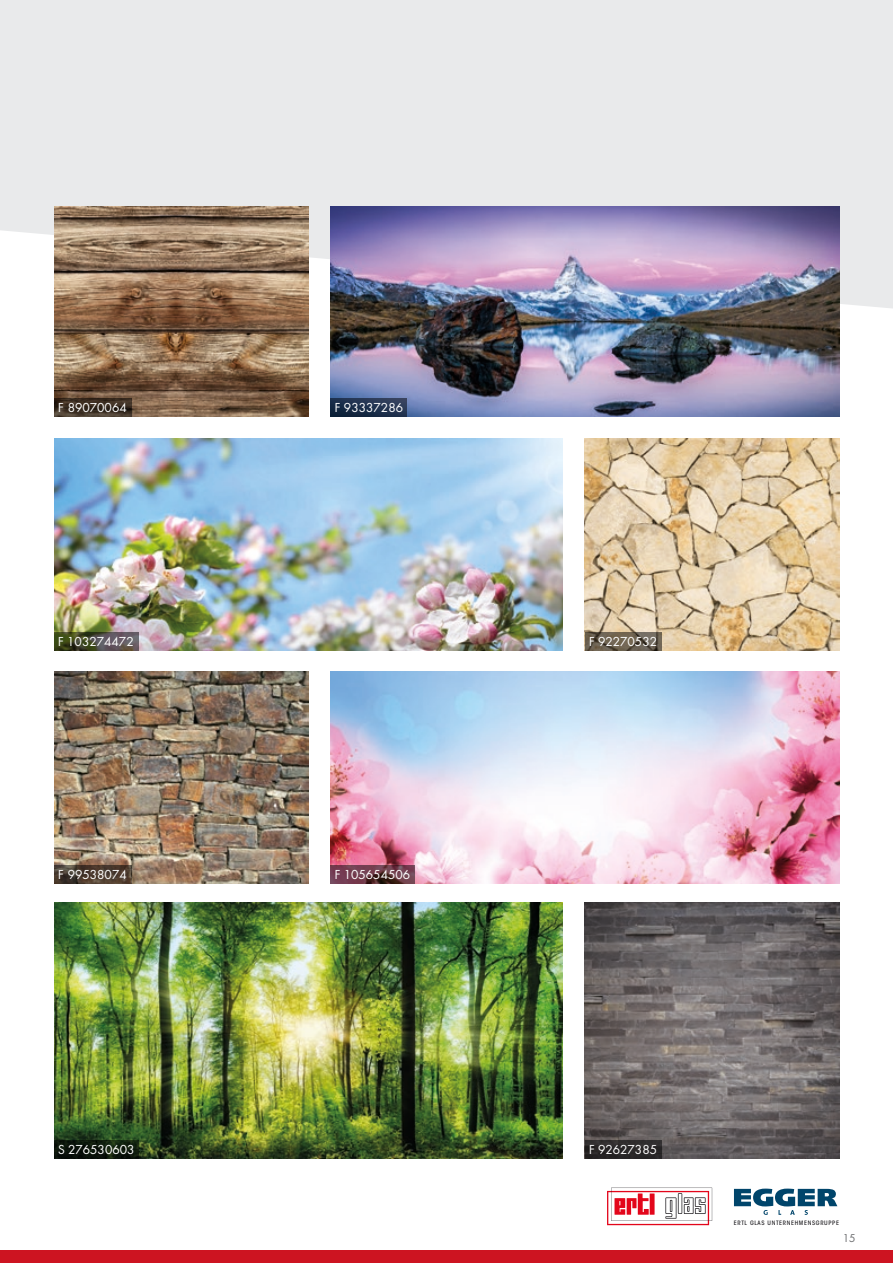
<style>
.page{position:relative;width:893px;height:1263px;background:#fff}
.page>*{position:absolute;margin:0;border:0;box-sizing:border-box;transform-origin:0 0}
.t1{font:12px "Futura CE";color:#fff}
.t2{font:10.5px "Futura CE";color:#707173}
.t3{font:500 condensed 6px "ITC Avant Garde Std";letter-spacing:.105em;color:#1a181c}
</style>
<div class="page">
<img style="left:585px;top:903px;width:254px;height:255px">
<img style="left:54px;top:903px;width:509px;height:255px">
<div style="left:0;top:0;width:893px;height:310px;background:#e9eaeb"></div>
<div style="left:0;top:1250px;width:893px;height:13px;background:#cd1421"></div>
<img style="left:54px;top:438px;width:509px;height:213px">
<img style="left:54px;top:671px;width:255px;height:212px">
<img style="left:54px;top:206px;width:255px;height:210px">
<img style="left:330px;top:671px;width:509px;height:212px">
<img style="left:330px;top:206px;width:509px;height:210px">
<img style="left:585px;top:438px;width:254px;height:213px">
<svg style="left:54px;top:398px;width:77px;height:18px"></svg>
<svg style="left:54px;top:865px;width:77px;height:18px"></svg>
<svg style="left:54px;top:633px;width:84px;height:18px;background:#4e4e3d"></svg>
<svg style="left:54px;top:1140px;width:85px;height:18px;background:#0e190c"></svg>
<div style="left:330px;top:398px;width:77px;height:18px;background:linear-gradient(to right,#112641,#2d3c59)"></div>
<svg style="left:330px;top:865px;width:84px;height:18px;background:#683946"></svg>
<svg style="left:585px;top:633px;width:76px;height:18px"></svg>
<div style="left:585px;top:1140px;width:76px;height:18px;background:linear-gradient(to right,#282526,#2c2a2c)"></div>
<svg style="left:607px;top:1188px;width:105px;height:37px"></svg>
<svg style="left:734px;top:1188px;width:103px;height:27px"></svg>
<p class="t1" style="left:58px;top:400px;width:70px">F 89070064</p>
<p class="t1" style="left:335px;top:400px;width:70px">F 93337286</p>
<p class="t1" style="left:58px;top:634px;width:77px">F 103274472</p>
<p class="t1" style="left:589px;top:634px;width:69px">F 92270532</p>
<p class="t1" style="left:58px;top:867px;width:70px">F 99538074</p>
<p class="t1" style="left:335px;top:867px;width:77px">F 105654506</p>
<p class="t1" style="left:58px;top:1142px;width:78px">S 276530603</p>
<p class="t1" style="left:589px;top:1142px;width:69px">F 92627385</p>
<p class="t3" style="left:734px;top:1219px;width:107px">ERTL GLAS UNTERNEHMENSGRUPPE</p>
<p class="t2" style="left:843px;top:1232px;width:14px">15</p>
</div>
